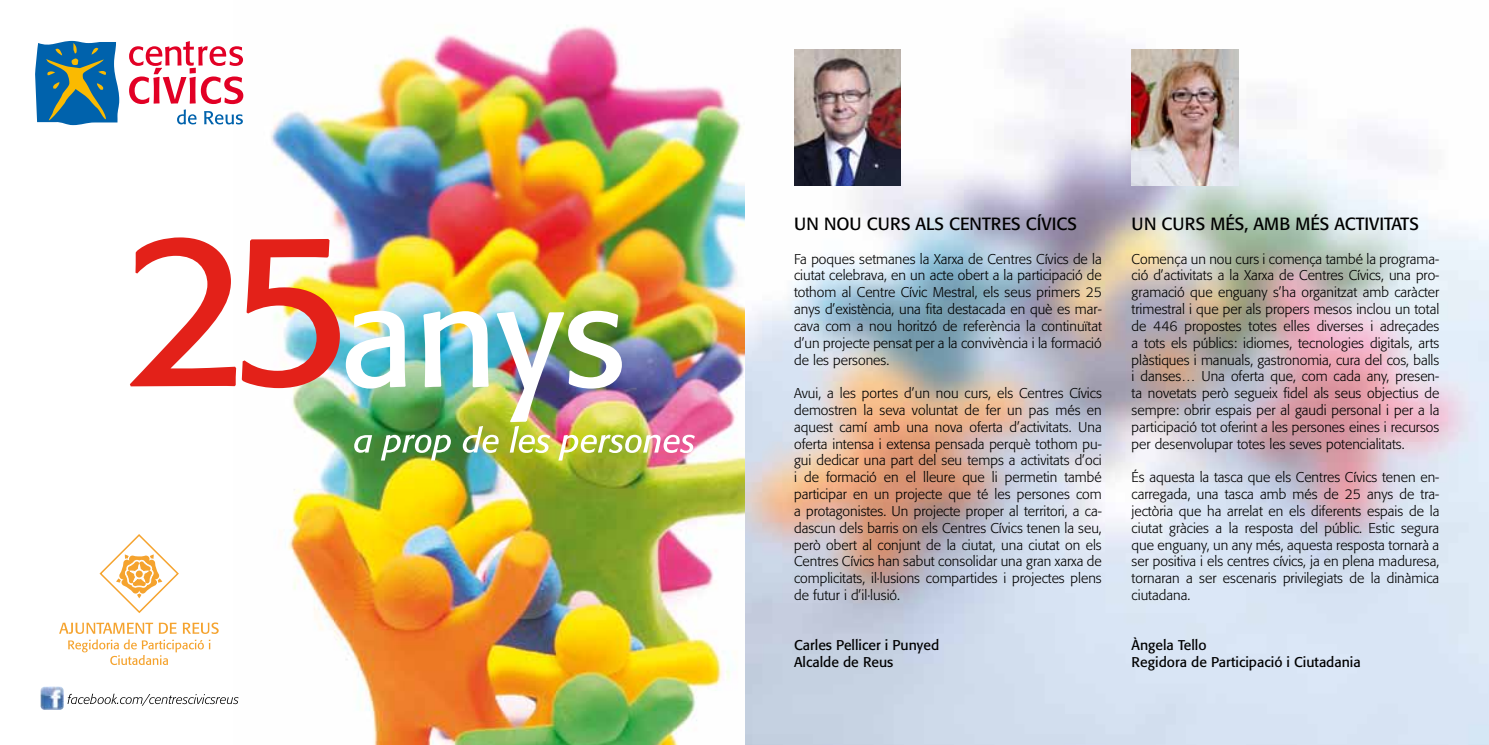
<style>
.page{position:relative;width:1489px;height:745px;background:#fff}
.page>*{position:absolute;margin:0;border:0;box-sizing:border-box;transform-origin:0 0}
.t1{font:17.5px "Formata";color:#000}
.t2{font:300 14px/16.8px "Formata";color:#000;text-align:justify}
.t3{font:14px/16.8px "Formata";color:#000}
</style>
<div class="page">
<img style="left:744px;top:25px;width:744px;height:719px">
<img style="left:794px;top:50px;width:106px;height:135px">
<img style="left:1131px;top:50px;width:107px;height:135px">
<img style="left:42px;top:25px;width:702px;height:719px">
<svg style="left:129px;top:41px;width:114px;height:83px"></svg>
<svg style="left:35px;top:41px;width:84px;height:84px;background:#3a7c99"></svg>
<svg style="left:67px;top:693px;width:171px;height:37px"></svg>
<img style="left:40px;top:686px;width:24px;height:23px">
<svg style="left:130px;top:237px;width:106px;height:149px"></svg>
<svg style="left:242px;top:239px;width:98px;height:149px"></svg>
<img style="left:346px;top:310px;width:348px;height:150px">
<svg style="left:68px;top:639px;width:142px;height:25px"></svg>
<svg style="left:59px;top:622px;width:94px;height:11px"></svg>
<svg style="left:159px;top:622px;width:17px;height:11px"></svg>
<svg style="left:183px;top:622px;width:36px;height:11px"></svg>
<svg style="left:98px;top:532px;width:82px;height:82px"></svg>
<div style="left:136px;top:570px;width:7px;height:7px;background:#f5a32e;border-radius:50%"></div>
<p class="t1" style="left:794px;top:213px;width:284px">UN NOU CURS ALS CENTRES CÍVICS</p>
<p class="t2" style="left:794px;top:250px;width:309px">Fa poques setmanes la Xarxa de Centres Cívics de la ciutat celebrava, en un acte obert a la participació de tothom al Centre Cívic Mestral, els seus primers 25 anys d’existència, una fita destacada en què es mar&shy;cava com a nou horitzó de referència la continuïtat d’un projecte pensat per a la convivència i la formació de les persones.</p>
<p class="t2" style="left:794px;top:384px;width:309px">Avui, a les portes d’un nou curs, els Centres Cívics demostren la seva voluntat de fer un pas més en aquest camí amb una nova oferta d’activitats. Una oferta intensa i extensa pensada perquè tothom pu&shy;gui dedicar una part del seu temps a activitats d’oci i de formació en el lleure que li permetin també participar en un projecte que té les persones com a protagonistes. Un projecte proper al territori, a ca&shy;dascun dels barris on els Centres Cívics tenen la seu, però obert al conjunt de la ciutat, una ciutat on els Centres Cívics han sabut consolidar una gran xarxa de complicitats, il·lusions compartides i projectes plens de futur i d’il·lusió.</p>
<p class="t3" style="left:794px;top:636px;width:146px">Carles Pellicer i Punyed<br>Alcalde de Reus</p>
<p class="t1" style="left:1131px;top:213px;width:289px">UN CURS MÉS, AMB MÉS ACTIVITATS</p>
<p class="t2" style="left:1131px;top:250px;width:309px">Comença un nou curs i comença també la programa&shy;ció d’activitats a la Xarxa de Centres Cívics, una pro&shy;gramació que enguany s’ha organitzat amb caràcter trimestral i que per als propers mesos inclou un total de 446 propostes totes elles diverses i adreçades a tots els públics: idiomes, tecnologies digitals, arts plàstiques i manuals, gastronomia, cura del cos, balls i danses… Una oferta que, com cada any, presen&shy;ta novetats però segueix fidel als seus objectius de sempre: obrir espais per al gaudi personal i per a la participació tot oferint a les persones eines i recursos per desenvolupar totes les seves potencialitats.</p>
<p class="t2" style="left:1131px;top:468px;width:309px">És aquesta la tasca que els Centres Cívics tenen en&shy;carregada, una tasca amb més de 25 anys de tra&shy;jectòria que ha arrelat en els diferents espais de la ciutat gràcies a la resposta del públic. Estic segura que enguany, un any més, aquesta resposta tornarà a ser positiva i els centres cívics, ja en plena maduresa, tornaran a ser escenaris privilegiats de la dinàmica ciutadana.</p>
<p class="t3" style="left:1131px;top:636px;width:230px">Àngela Tello<br>Regidora de Participació i Ciutadania</p>
</div>
